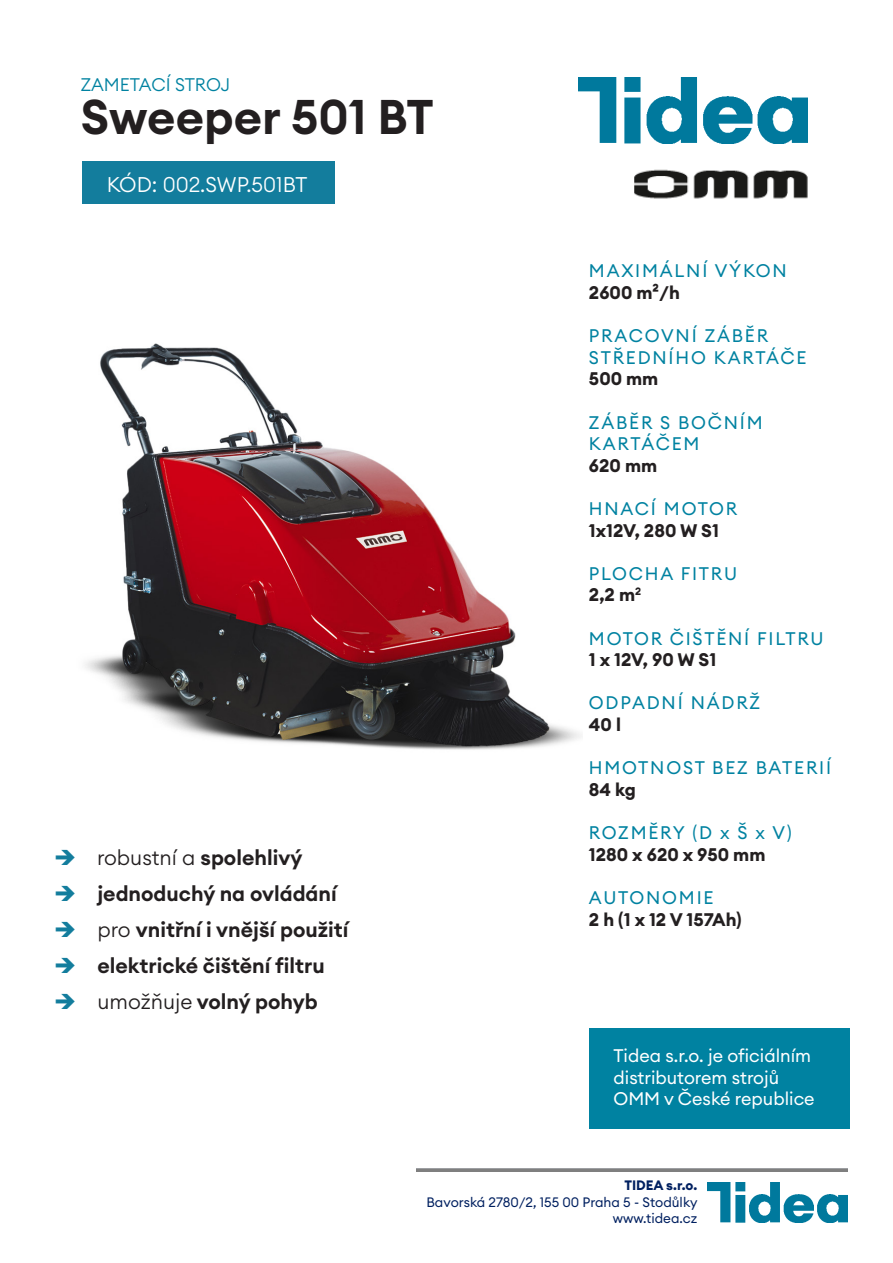
<style>
.page{position:relative;width:893px;height:1263px;background:#fff}
.page>*{position:absolute;margin:0;border:0;box-sizing:border-box;transform-origin:0 0}
.t1{font:600 48px "Euclid Circular A";color:#231f20}
.t2{font:600 21px "Euclid Circular A";color:#231f20}
.t3{font:300 21px "Euclid Circular A";color:#fff}
.t4{font:18px "Euclid Circular A";letter-spacing:.1em;color:#0082a1}
.t5{font:700 18px "Euclid Circular A";color:#231f20}
.t6{font:18px/21.6px "Euclid Circular A";color:#fff}
.t7{font:300 18px "Euclid Circular A";color:#0082a1}
.t8{font:13.5px "Euclid Circular A";color:#002060}
.t9{font:700 13.5px "Euclid Circular A";color:#002060}
.s1{color:#137d9d}
.s2{font-weight:300}
</style>
<div class="page">
<div style="left:82px;top:162px;width:252px;height:42px;background:#137d9d"></div>
<img style="left:578px;top:78px;width:230px;height:65px">
<img style="left:85px;top:343px;width:496px;height:407px">
<img style="left:634px;top:169px;width:174px;height:30px">
<img style="left:708px;top:1183px;width:140px;height:40px">
<hr style="left:417px;top:1168px;width:431px;height:3px;background:#9d9fa2">
<div style="left:589px;top:1029px;width:261px;height:100px;background:#0082a1"></div>
<p class="t7" style="left:81px;top:73px;width:151px">ZAMETACÍ STROJ</p>
<p class="t1" style="left:81px;top:86px;width:355px">Sweeper 501 BT</p>
<p class="t3" style="left:107px;top:171px;width:202px">KÓD: 002.SWP.501BT</p>
<p class="t2" style="left:54px;top:843px;width:250px"><span class="s1">➔</span> <span class="s2">robustní a</span> spolehlivý</p>
<p class="t2" style="left:54px;top:879px;width:284px"><span class="s1">➔</span> jednoduchý na ovládání</p>
<p class="t2" style="left:54px;top:915px;width:296px"><span class="s1">➔</span> <span class="s2">pro</span> vnitřní i vnější použití</p>
<p class="t2" style="left:54px;top:951px;width:272px"><span class="s1">➔</span> elektrické čištění filtru</p>
<p class="t2" style="left:54px;top:987px;width:265px"><span class="s1">➔</span> <span class="s2">umožňuje</span> volný pohyb</p>
<p class="t4" style="left:589px;top:259px;width:199px">MAXIMÁLNÍ VÝKON</p>
<p class="t5" style="left:589px;top:281px;width:92px">2600 m²/h</p>
<p class="t4" style="left:589px;top:324px;width:181px">PRACOVNÍ ZÁBĚR</p>
<p class="t4" style="left:589px;top:346px;width:219px">STŘEDNÍHO KARTÁČE</p>
<p class="t5" style="left:589px;top:367px;width:71px">500 mm</p>
<p class="t4" style="left:589px;top:411px;width:175px">ZÁBĚR S BOČNÍM</p>
<p class="t4" style="left:589px;top:432px;width:112px">KARTÁČEM</p>
<p class="t5" style="left:589px;top:454px;width:70px">620 mm</p>
<p class="t4" style="left:589px;top:497px;width:150px">HNACÍ MOTOR</p>
<p class="t5" style="left:589px;top:519px;width:131px">1x12V, 280 W S1</p>
<p class="t4" style="left:589px;top:562px;width:150px">PLOCHA FITRU</p>
<p class="t5" style="left:589px;top:583px;width:54px">2,2 m<sup>2</sup></p>
<p class="t4" style="left:589px;top:627px;width:236px">MOTOR ČIŠTĚNÍ FILTRU</p>
<p class="t5" style="left:589px;top:648px;width:129px">1 x 12V, 90 W S1</p>
<p class="t4" style="left:589px;top:691px;width:173px">ODPADNÍ NÁDRŽ</p>
<p class="t5" style="left:589px;top:713px;width:33px">40 l</p>
<p class="t4" style="left:589px;top:756px;width:244px">HMOTNOST BEZ BATERIÍ</p>
<p class="t5" style="left:589px;top:778px;width:48px">84 kg</p>
<p class="t4" style="left:589px;top:821px;width:204px">ROZMĚRY (D x Š x V)</p>
<p class="t5" style="left:589px;top:843px;width:178px">1280 x 620 x 950 mm</p>
<p class="t4" style="left:589px;top:886px;width:126px">AUTONOMIE</p>
<p class="t5" style="left:589px;top:907px;width:154px">2 h (1 x 12 V 157Ah)</p>
<p class="t6" style="left:613px;top:1045px;width:203px">Tidea s.r.o. je oficiálním distributorem strojů<br>OMM v České republice</p>
<p class="t9" style="left:624px;top:1177px;width:75px">TIDEA s.r.o.</p>
<p class="t8" style="left:426px;top:1193px;width:273px">Bavorská 2780/2, 155 00 Praha 5 - Stodůlky</p>
<p class="t8" style="left:613px;top:1209px;width:86px">www.tidea.cz</p>
</div>
